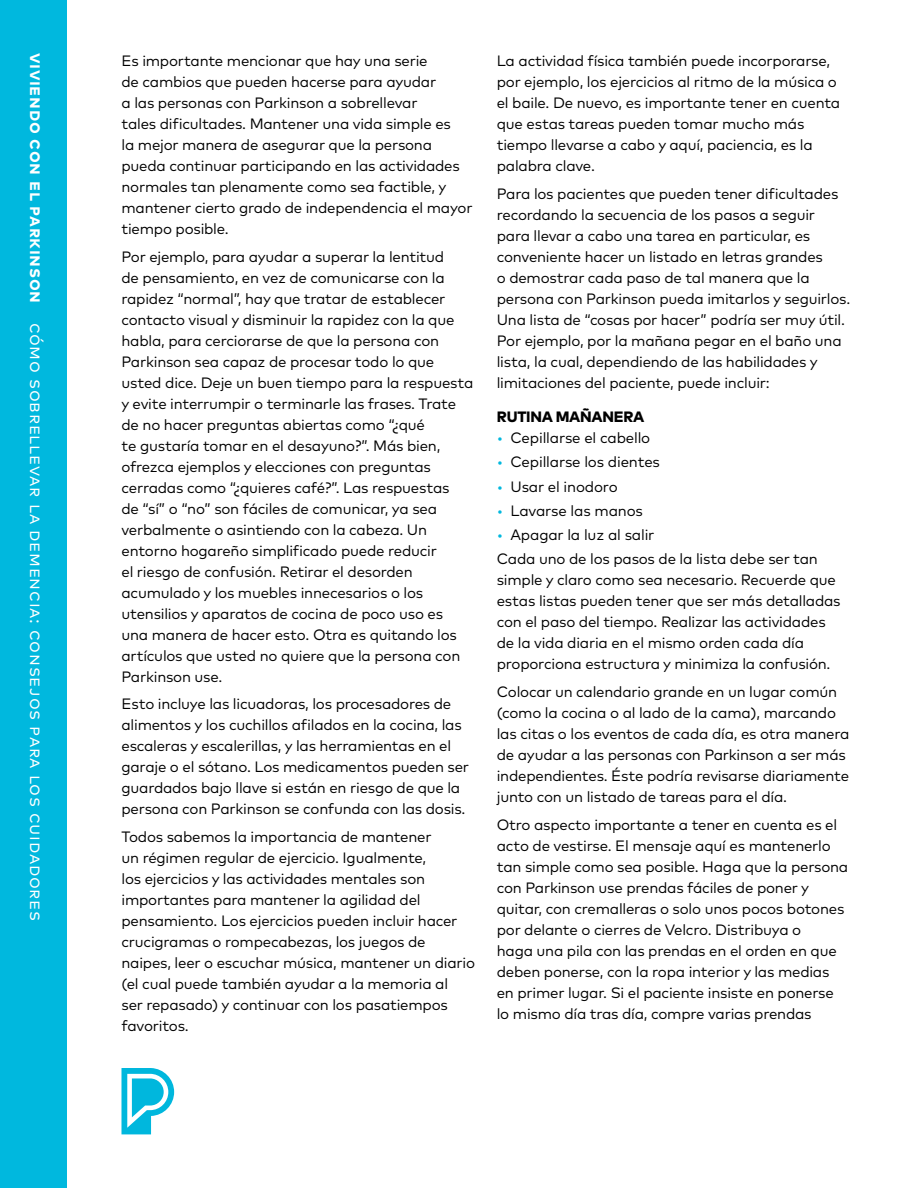
<style>
.page{position:relative;width:918px;height:1188px;background:#fff}
.page>*{position:absolute;margin:0;border:0;box-sizing:border-box;transform-origin:0 0}
.t1{font:18px "Mark OT";letter-spacing:.04em;color:#fff}
.t2{font:15px/21px "Mark OT";letter-spacing:-.015em;color:#000}
.t3{font:800 15px "Mark OT";letter-spacing:-.015em;color:#000}
.s1{font-weight:700}
.s2{color:#00b8de}
</style>
<div class="page">
<svg style="left:122px;top:1068px;width:52px;height:66px"></svg>
<div style="left:0;top:0;width:68px;height:1188px;background:#00b8de"></div>
<p class="t1" style="left:47px;top:53px;width:870px;rotate:90deg"><span class="s1">Viviendo con el Parkinson</span> Cómo sobrellevar la demencia: Consejos para los cuidadores</p>
<p class="t2" style="left:122px;top:50px;width:353px">Es importante mencionar que hay una serie<br>de cambios que pueden hacerse para ayudar<br>a las personas con Parkinson a sobrellevar<br>tales dificultades. Mantener una vida simple es<br>la mejor manera de asegurar que la persona pueda continuar participando en las actividades normales tan plenamente como sea factible, y mantener cierto grado de independencia el mayor tiempo posible.</p>
<p class="t2" style="left:122px;top:246px;width:354px">Por ejemplo, para ayudar a superar la lentitud<br>de pensamiento, en vez de comunicarse con la rapidez “normal”, hay que tratar de establecer contacto visual y disminuir la rapidez con la que habla, para cerciorarse de que la persona con Parkinson sea capaz de procesar todo lo que usted dice. Deje un buen tiempo para la respuesta y evite interrumpir o terminarle las frases. Trate de no hacer preguntas abiertas como “¿qué<br>te gustaría tomar en el desayuno?”. Más bien, ofrezca ejemplos y elecciones con preguntas cerradas como “¿quieres café?”. Las respuestas<br>de “sí” o “no” son fáciles de comunicar, ya sea verbalmente o asintiendo con la cabeza. Un entorno hogareño simplificado puede reducir<br>el riesgo de confusión. Retirar el desorden acumulado y los muebles innecesarios o los utensilios y aparatos de cocina de poco uso es una manera de hacer esto. Otra es quitando los artículos que usted no quiere que la persona con Parkinson use.</p>
<p class="t2" style="left:122px;top:693px;width:349px">Esto incluye las licuadoras, los procesadores de alimentos y los cuchillos afilados en la cocina, las escaleras y escalerillas, y las herramientas en el garaje o el sótano. Los medicamentos pueden ser guardados bajo llave si están en riesgo de que la persona con Parkinson se confunda con las dosis.</p>
<p class="t2" style="left:122px;top:826px;width:355px">Todos sabemos la importancia de mantener<br>un régimen regular de ejercicio. Igualmente,<br>los ejercicios y las actividades mentales son importantes para mantener la agilidad del pensamiento. Los ejercicios pueden incluir hacer crucigramas o rompecabezas, los juegos de naipes, leer o escuchar música, mantener un diario (el cual puede también ayudar a la memoria al<br>ser repasado) y continuar con los pasatiempos favoritos.</p>
<p class="t2" style="left:497px;top:50px;width:345px">La actividad física también puede incorporarse, por ejemplo, los ejercicios al ritmo de la música o el baile. De nuevo, es importante tener en cuenta que estas tareas pueden tomar mucho más tiempo llevarse a cabo y aquí, paciencia, es la palabra clave.</p>
<p class="t2" style="left:497px;top:183px;width:355px">Para los pacientes que pueden tener dificultades recordando la secuencia de los pasos a seguir para llevar a cabo una tarea en particular, es conveniente hacer un listado en letras grandes<br>o demostrar cada paso de tal manera que la persona con Parkinson pueda imitarlos y seguirlos.<br>Una lista de “cosas por hacer” podría ser muy útil.<br>Por ejemplo, por la mañana pegar en el baño una lista, la cual, dependiendo de las habilidades y limitaciones del paciente, puede incluir:</p>
<p class="t3" style="left:497px;top:407px;width:149px">RUTINA MAÑANERA</p>
<p class="t2" style="left:497px;top:427px;width:155px"><span class="s2">•</span> Cepillarse el cabello</p>
<p class="t2" style="left:497px;top:451px;width:165px"><span class="s2">•</span> Cepillarse los dientes</p>
<p class="t2" style="left:497px;top:476px;width:122px"><span class="s2">•</span> Usar el inodoro</p>
<p class="t2" style="left:497px;top:500px;width:148px"><span class="s2">•</span> Lavarse las manos</p>
<p class="t2" style="left:497px;top:522px;width:323px;line-height:24.3px"><span class="s2">•</span> Apagar la luz al salir<br>Cada uno de los pasos de la lista debe ser tan</p>
<p class="t2" style="left:497px;top:569px;width:345px">simple y claro como sea necesario. Recuerde que estas listas pueden tener que ser más detalladas con el paso del tiempo. Realizar las actividades de la vida diaria en el mismo orden cada día proporciona estructura y minimiza la confusión.</p>
<p class="t2" style="left:497px;top:681px;width:354px">Colocar un calendario grande en un lugar común (como la cocina o al lado de la cama), marcando las citas o los eventos de cada día, es otra manera de ayudar a las personas con Parkinson a ser más independientes. Éste podría revisarse diariamente junto con un listado de tareas para el día.</p>
<p class="t2" style="left:497px;top:814px;width:353px">Otro aspecto importante a tener en cuenta es el acto de vestirse. El mensaje aquí es mantenerlo tan simple como sea posible. Haga que la persona con Parkinson use prendas fáciles de poner y quitar, con cremalleras o solo unos pocos botones por delante o cierres de Velcro. Distribuya o<br>haga una pila con las prendas en el orden en que deben ponerse, con la ropa interior y las medias en primer lugar. Si el paciente insiste en ponerse lo mismo día tras día, compre varias prendas</p>
</div>
